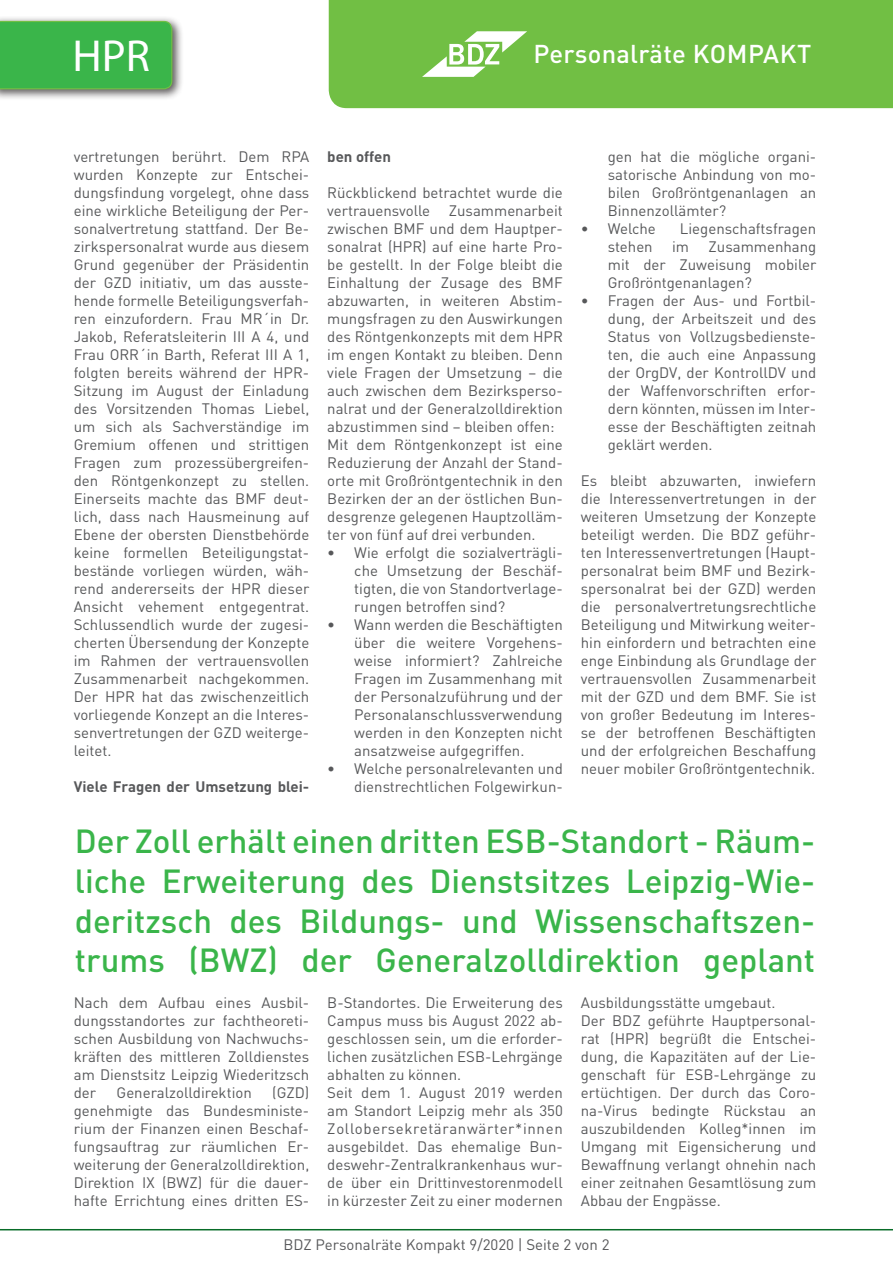
<style>
.page{position:relative;width:893px;height:1263px;background:#fff}
.page>*{position:absolute;margin:0;border:0;box-sizing:border-box;transform-origin:0 0}
.t1{font:45px "Myriad Pro";color:#fff}
.t2{font:500 33px/39.6px "DIN Pro";color:#3ab54a;text-align:justify}
.t3{font:500 25.5px "DIN Pro";letter-spacing:.01em;color:#fff}
.t4{font:15px/18px "DIN Pro";color:#57585a;text-align:justify}
.t5{font:700 15px "DIN Pro";color:#57585a}
</style>
<div class="page">
<div style="left:329px;top:0;width:564px;height:108px;background:#71bf44"></div>
<hr style="left:0;top:1229px;width:893px;height:1px;background:#086c28">
<svg style="left:422px;top:31px;width:105px;height:46px"></svg>
<div style="left:0;top:16px;width:184px;height:84px;background:#231f20;opacity:.75"></div>
<svg style="left:0;top:20px;width:173px;height:70px;background:#40b44c"></svg>
<div style="left:72px;top:38px;width:78px;height:34px;background:#3ab54a"></div>
<p class="t1" style="left:72px;top:28px;width:79px">HPR</p>
<p class="t3" style="left:534px;top:36px;width:279px">Personalräte KOMPAKT</p>
<p class="t4" style="left:74px;top:147px;width:237px">vertretungen berührt. Dem RPA wurden Konzepte zur Entschei&shy;dungsfindung vorgelegt, ohne dass eine wirkliche Beteiligung der Per&shy;sonalvertretung stattfand. Der Be&shy;zirkspersonalrat wurde aus diesem Grund gegenüber der Präsidentin der GZD initiativ, um das ausste&shy;hende formelle Beteiligungsverfah&shy;ren einzufordern. Frau MR´in Dr.<br>Jakob, Referatsleiterin III A 4, und Frau ORR´in Barth, Referat III A 1, folgten bereits während der HPR-Sitzung im August der Einladung des Vorsitzenden Thomas Liebel, um sich als Sachverständige im Gremium offenen und strittigen Fragen zum prozessübergreifen&shy;den Röntgenkonzept zu stellen.<br>Einerseits machte das BMF deut&shy;lich, dass nach Hausmeinung auf Ebene der obersten Dienstbehörde keine formellen Beteiligungstat&shy;bestände vorliegen würden, wäh&shy;rend andererseits der HPR dieser Ansicht vehement entgegentrat.<br>Schlussendlich wurde der zugesi&shy;cherten Übersendung der Konzepte im Rahmen der vertrauensvollen Zusammenarbeit nachgekommen.<br>Der HPR hat das zwischenzeitlich vorliegende Konzept an die Interes&shy;senvertretungen der GZD weiterge&shy;leitet.</p>
<p class="t5" style="left:74px;top:776px;width:237px">Viele Fragen der Umsetzung blei-</p>
<p class="t5" style="left:327px;top:146px;width:65px">ben offen</p>
<p class="t4" style="left:327px;top:183px;width:237px">Rückblickend betrachtet wurde die vertrauensvolle Zusammenarbeit zwischen BMF und dem Hauptper&shy;sonalrat (HPR) auf eine harte Pro&shy;be gestellt. In der Folge bleibt die Einhaltung der Zusage des BMF abzuwarten, in weiteren Abstim&shy;mungsfragen zu den Auswirkungen des Röntgenkonzepts mit dem HPR im engen Kontakt zu bleiben. Denn viele Fragen der Umsetzung – die auch zwischen dem Bezirksperso&shy;nalrat und der Generalzolldirektion abzustimmen sind – bleiben offen:</p>
<p class="t4" style="left:327px;top:435px;width:237px">Mit dem Röntgenkonzept ist eine Reduzierung der Anzahl der Stand&shy;orte mit Großröntgentechnik in den Bezirken der an der östlichen Bun&shy;desgrenze gelegenen Hauptzolläm&shy;ter von fünf auf drei verbunden.</p>
<p class="t4" style="left:354px;top:543px;width:210px;text-indent:-27px">• Wie erfolgt die sozialverträgli&shy;che Umsetzung der Beschäf&shy;tigten, die von Standortverlage&shy;rungen betroffen sind?</p>
<p class="t4" style="left:354px;top:615px;width:210px;text-indent:-27px">• Wann werden die Beschäftigten über die weitere Vorgehens&shy;weise informiert? Zahlreiche Fragen im Zusammenhang mit der Personalzuführung und der Personalanschlussverwendung werden in den Konzepten nicht ansatzweise aufgegriffen.</p>
<p class="t4" style="left:327px;top:759px;width:237px;text-align:right">• Welche personalrelevanten und dienstrechtlichen Folgewirkun-</p>
<p class="t4" style="left:608px;top:147px;width:210px">gen hat die mögliche organi&shy;satorische Anbindung von mo&shy;bilen Großröntgenanlagen an Binnenzollämter?</p>
<p class="t4" style="left:581px;top:219px;width:76px">• Welche</p>
<p class="t4" style="left:680px;top:219px;width:138px">Liegenschaftsfragen</p>
<p class="t4" style="left:608px;top:237px;width:46px">stehen</p>
<p class="t4" style="left:672px;top:237px;width:18px">im</p>
<p class="t4" style="left:608px;top:237px;width:210px;text-indent:101px">Zusammenhang mit der Zuweisung mobiler Großröntgenanlagen?</p>
<p class="t4" style="left:608px;top:291px;width:210px;text-indent:-27px">• Fragen der Aus- und Fortbil&shy;dung, der Arbeitszeit und des Status von Vollzugsbedienste&shy;ten, die auch eine Anpassung der OrgDV, der KontrollDV und der Waffenvorschriften erfor&shy;dern könnten, müssen im Inter&shy;esse der Beschäftigten zeitnah geklärt werden.</p>
<p class="t4" style="left:581px;top:471px;width:237px">Es bleibt abzuwarten, inwiefern die Interessenvertretungen in der weiteren Umsetzung der Konzepte beteiligt werden. Die BDZ geführ&shy;ten Interessenvertretungen (Haupt&shy;personalrat beim BMF und Bezirk&shy;spersonalrat bei der GZD) werden die personalvertretungsrechtliche Beteiligung und Mitwirkung weiter&shy;hin einfordern und betrachten eine enge Einbindung als Grundlage der vertrauensvollen Zusammenarbeit mit der GZD und dem BMF. Sie ist von großer Bedeutung im Interes&shy;se der betroffenen Beschäftigten und der erfolgreichen Beschaffung neuer mobiler Großröntgentechnik.</p>
<p class="t2" style="left:75px;top:820px;width:742px">Der Zoll erhält einen dritten ESB-Standort - Räum&shy;liche Erweiterung des Dienstsitzes Leipzig-Wie&shy;deritzsch des Bildungs- und Wissenschaftszen&shy;trums (BWZ) der Generalzolldirektion geplant</p>
<p class="t4" style="left:74px;top:993px;width:237px">Nach dem Aufbau eines Ausbil&shy;dungsstandortes zur fachtheoreti&shy;schen Ausbildung von Nachwuchs&shy;kräften des mittleren Zolldienstes am Dienstsitz Leipzig Wiederitzsch der</p>
<p class="t4" style="left:74px;top:1083px;width:237px;text-indent:198px">(GZD) genehmigte das Bundesministe&shy;rium der Finanzen einen Beschaf&shy;fungsauftrag zur räumlichen Er&shy;weiterung der Generalzolldirektion, Direktion IX (BWZ) für die dauer&shy;hafte Errichtung eines dritten ES-</p>
<p class="t4" style="left:117px;top:1083px;width:137px">Generalzolldirektion</p>
<p class="t4" style="left:327px;top:993px;width:237px">B-Standortes. Die Erweiterung des Campus muss bis August 2022 ab&shy;geschlossen sein, um die erforder&shy;lichen zusätzlichen ESB-Lehrgänge abhalten zu können.</p>
<p class="t4" style="left:327px;top:1083px;width:237px">Seit dem 1. August 2019 werden am Standort Leipzig mehr als 350<br>Zollobersekretäranwärter*innen ausgebildet. Das ehemalige Bun&shy;deswehr-Zentralkrankenhaus wur&shy;de über ein Drittinvestorenmodell in kürzester Zeit zu einer modernen</p>
<p class="t4" style="left:581px;top:993px;width:196px">Ausbildungsstätte umgebaut.</p>
<p class="t4" style="left:581px;top:1011px;width:237px">Der BDZ geführte Hauptpersonal&shy;rat (HPR) begrüßt die Entschei&shy;dung, die Kapazitäten auf der Lie&shy;genschaft für ESB-Lehrgänge zu ertüchtigen. Der durch das Coro&shy;na-Virus bedingte Rückstau an auszubildenden Kolleg*innen im Umgang mit Eigensicherung und Bewaffnung verlangt ohnehin nach einer zeitnahen Gesamtlösung zum Abbau der Engpässe.</p>
<p class="t4" style="left:283px;top:1235px;width:328px">BDZ Personalräte Kompakt 9/2020 | Seite 2 von 2</p>
</div>
